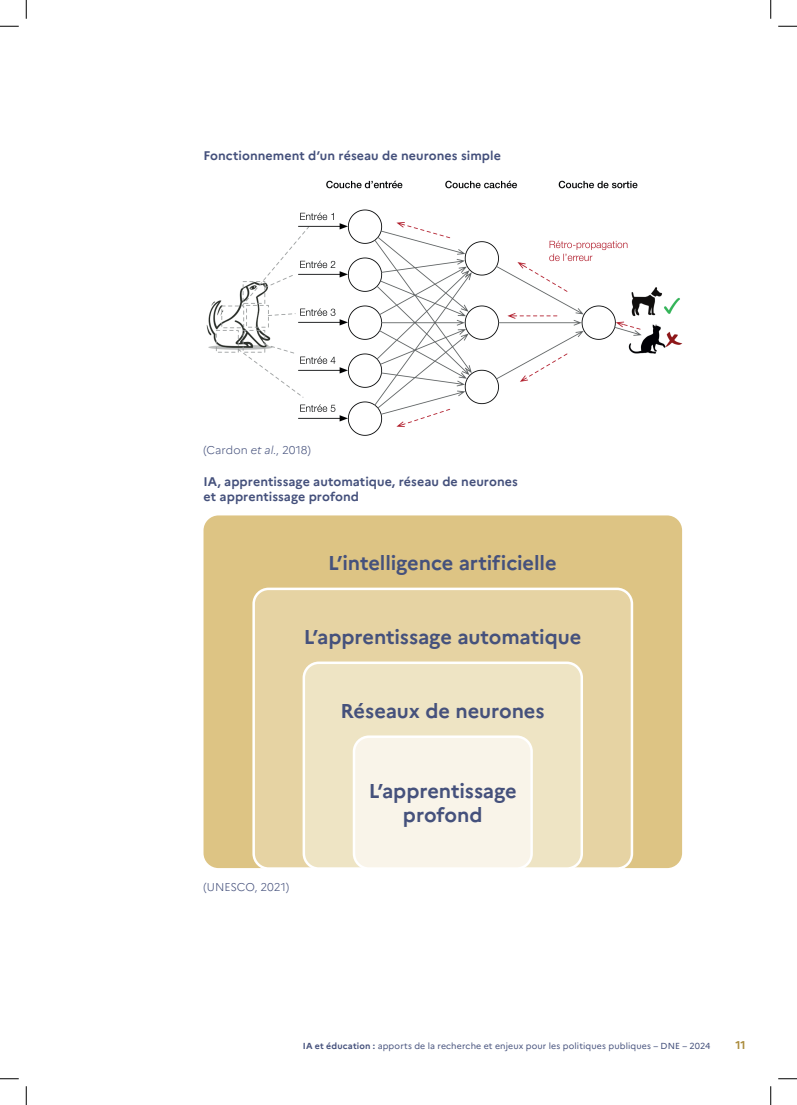
<style>
.page{position:relative;width:797px;height:1105px;background:#fff}
.page>*{position:absolute;margin:0;border:0;box-sizing:border-box;transform-origin:0 0}
.t1{font:700 20px/24px "Marianne";letter-spacing:-.005em;color:#45517c;text-align:center}
.t2{font:700 12.5px/15px "Marianne";letter-spacing:.005em;color:#45517c}
.t3{font:300 11.25px "Marianne";letter-spacing:-.005em;color:#45517c}
.t4{font:700 11.25px "Marianne";color:#ab8c3c}
.t5{font:8.75px "Marianne";letter-spacing:.015em;color:#45517c}
.s1{font-style:italic}
.s2{font-weight:700}
</style>
<div class="page">
<img style="left:206px;top:180px;width:476px;height:255px">
<div style="left:203px;top:515px;width:479px;height:353px;background:#ddc484;border-radius:15px"></div>
<div style="left:254px;top:589px;width:378px;height:279px;background:#e6d3a3;border-radius:15px"></div>
<div style="left:252px;top:588px;width:381px;height:282px;border:2px solid #fff;border-radius:15px"></div>
<div style="left:304px;top:663px;width:277px;height:205px;background:#eee4c4;border-radius:15px"></div>
<div style="left:302px;top:661px;width:281px;height:209px;border:2px solid #fff;border-radius:15px"></div>
<div style="left:354px;top:737px;width:177px;height:131px;background:#f9f4e9;border-radius:15px"></div>
<div style="left:353px;top:735px;width:180px;height:135px;border:2px solid #fff;border-radius:15px"></div>
<svg style="left:0;top:25px;width:19px;height:2px"></svg>
<svg style="left:778px;top:25px;width:19px;height:2px"></svg>
<svg style="left:0;top:1078px;width:19px;height:1px"></svg>
<svg style="left:778px;top:1078px;width:19px;height:1px"></svg>
<svg style="left:25px;top:0;width:2px;height:19px"></svg>
<svg style="left:25px;top:1086px;width:2px;height:19px"></svg>
<svg style="left:770px;top:0;width:1px;height:19px"></svg>
<svg style="left:770px;top:1086px;width:1px;height:19px"></svg>
<p class="t2" style="left:203px;top:148px;width:299px">Fonctionnement d’un réseau de neurones simple</p>
<p class="t3" style="left:203px;top:443px;width:109px">(Cardon <span class="s1">et al.</span>, 2018)</p>
<p class="t2" style="left:203px;top:474px;width:316px">IA, apprentissage automatique, réseau de neurones et apprentissage profond</p>
<h1 class="t1" style="left:328px;top:551px;width:230px">L’intelligence artificielle</h1>
<h1 class="t1" style="left:304px;top:624px;width:279px">L’apprentissage automatique</h1>
<h1 class="t1" style="left:340px;top:698px;width:206px">Réseaux de neurones</h1>
<p class="t3" style="left:203px;top:880px;width:87px">(UNESCO, 2021)</p>
<h1 class="t1" style="left:369px;top:778px;width:150px">L’apprentissage profond</h1>
<p class="t5" style="left:303px;top:1041px;width:409px"><span class="s2">IA et éducation :</span> apports de la recherche et enjeux pour les politiques publiques – DNE – 2024</p>
<p class="t4" style="left:735px;top:1038px;width:12px">11</p>
</div>
